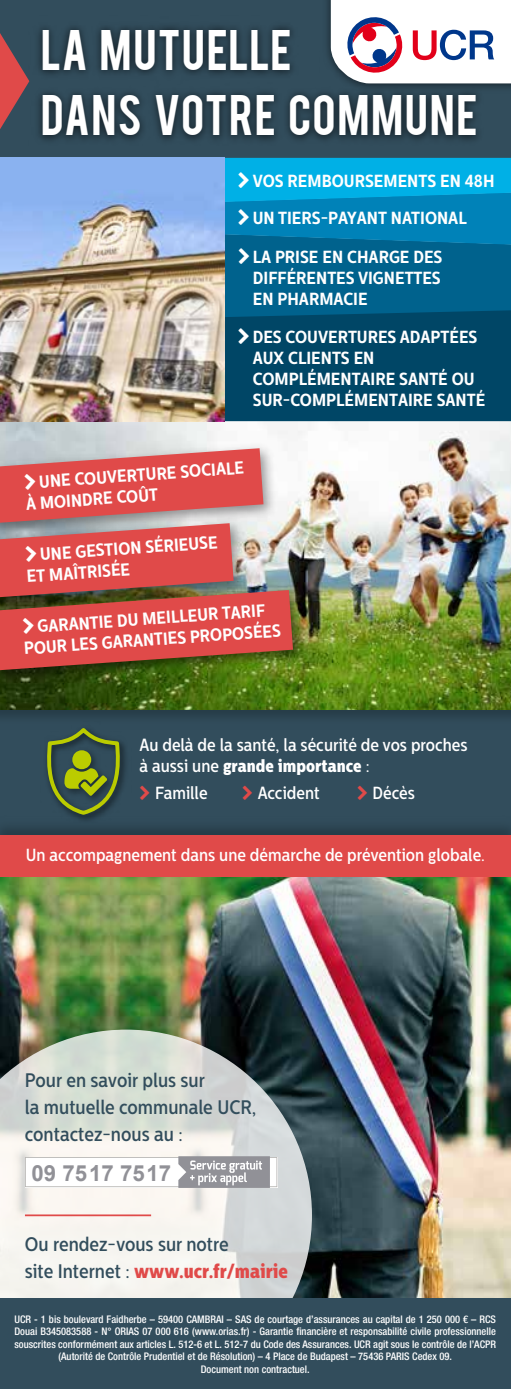
<style>
.page{position:relative;width:511px;height:1389px;background:#fff}
.page>*{position:absolute;margin:0;border:0;box-sizing:border-box;transform-origin:0 0}
.t1{font:44.98px/65.6px "Bebas";letter-spacing:.025em;color:#fff}
.t2{font:700 22.22px "Arial";color:#919197}
.t3{font:500 19.6px/26.8px "Centrale Sans Cnd";color:#324d5c}
.t4{font:19.6px "Centrale Sans Cnd X Bold";color:#e04a49}
.t5{font:700 17.5px/21px "Centrale Sans Cnd";color:#fff}
.t6{font:500 17.5px "Centrale Sans Cnd";color:#fff}
.t7{font:17.5px "Centrale Sans Cnd X Bold";color:#fff}
.t8{font:500 condensed 10.5px/12.6px "Helvetica Neue LT Std";color:#fff;text-align:center}
.s1{font-family:"Centrale Sans Cnd";font-weight:500}
.s2{font-family:"Centrale Sans Cnd";font-weight:500;color:#324d5c}
</style>
<div class="page">
<img style="left:0;top:916px;width:511px;height:383px">
<svg style="left:0;top:1030px;width:312px;height:269px"></svg>
<img style="left:0;top:709px;width:511px;height:56px">
<img style="left:41px;top:722px;width:91px;height:43px">
<svg style="left:46px;top:724px;width:75px;height:41px;background:#4d6441"></svg>
<svg style="left:25px;top:1156px;width:252px;height:32px"></svg>
<hr style="left:25px;top:1214px;width:126px;height:2px;background:#e04a49">
<img style="left:0;top:765px;width:511px;height:151px">
<div style="left:0;top:836px;width:511px;height:41px;background:#e04a49"></div>
<img style="left:0;top:421px;width:511px;height:288px">
<img style="left:0;top:437px;width:283px;height:11px">
<img style="left:0;top:579px;width:312px;height:110px">
<div style="left:0;top:1299px;width:511px;height:90px;background:#324d5c"></div>
<div style="left:0;top:0;width:511px;height:159px;background:#324d5c"></div>
<img style="left:29px;top:26px;width:449px;height:115px">
<img style="left:320px;top:0;width:191px;height:95px">
<svg style="left:331px;top:0;width:180px;height:83px;background:#e1d8e1"></svg>
<svg style="left:0;top:33px;width:29px;height:96px"></svg>
<div style="left:224px;top:318px;width:287px;height:103px;background:#004666"></div>
<img style="left:0;top:158px;width:224px;height:263px">
<svg style="left:140px;top:786px;width:9px;height:14px"></svg>
<svg style="left:243px;top:786px;width:9px;height:14px"></svg>
<svg style="left:358px;top:786px;width:9px;height:14px"></svg>
<img style="left:0;top:448px;width:293px;height:222px">
<svg style="left:239px;top:328px;width:10px;height:16px"></svg>
<svg style="left:224px;top:158px;width:287px;height:160px;background:#007dad"></svg>
<h1 class="t1" style="left:41px;top:14px;width:438px">LA MUTUELLE<br>DANS VOTRE COMMUNE</h1>
<h3 class="t5" style="left:253px;top:171px;width:243px">VOS REMBOURSEMENTS EN 48H</h3>
<h3 class="t5" style="left:253px;top:207px;width:216px">UN TIERS-PAYANT NATIONAL</h3>
<h3 class="t5" style="left:253px;top:247px;width:191px;text-align:justify">LA PRISE EN CHARGE DES DIFFÉRENTES VIGNETTES EN PHARMACIE</h3>
<h3 class="t5" style="left:253px;top:326px;width:234px">DES COUVERTURES ADAPTÉES<br>AUX CLIENTS EN<br>COMPLÉMENTAIRE SANTÉ OU<br>SUR-COMPLÉMENTAIRE SANTÉ</h3>
<h3 class="t5" style="left:24px;top:473px;width:221px;text-indent:15px;rotate:-4deg">UNE COUVERTURE SOCIALE<br>À MOINDRE COÛT</h3>
<h3 class="t5" style="left:25px;top:545px;width:194px;text-indent:15px;rotate:-4deg">UNE GESTION SÉRIEUSE<br>ET MAÎTRISÉE</h3>
<h3 class="t5" style="left:22px;top:617px;width:259px;text-align:center;rotate:-4deg">GARANTIE DU MEILLEUR TARIF<br>POUR LES GARANTIES PROPOSÉES</h3>
<h3 class="t6" style="left:140px;top:735px;width:330px">Au delà de la santé, la sécurité de vos proches</h3>
<h3 class="t7" style="left:140px;top:755px;width:232px"><span class="s1">à aussi une</span> grande importance <span class="s1">:</span></h3>
<h3 class="t6" style="left:155px;top:783px;width:54px">Famille</h3>
<h3 class="t6" style="left:258px;top:783px;width:63px">Accident</h3>
<h3 class="t6" style="left:373px;top:783px;width:44px">Décès</h3>
<h3 class="t6" style="left:26px;top:845px;width:461px">Un accompagnement dans une démarche de prévention globale.</h3>
<h3 class="t3" style="left:25px;top:1067px;width:233px">Pour en savoir plus sur<br>la mutuelle communale UCR, contactez-nous au :</h3>
<h2 class="t2" style="left:32px;top:1157px;width:141px">09 7517 7517</h2>
<h3 class="t3" style="left:25px;top:1231px;width:205px">Ou rendez-vous sur notre</h3>
<h3 class="t4" style="left:25px;top:1259px;width:265px"><span class="s2">site Internet :</span> www.ucr.fr/mairie</h3>
<p class="t8" style="left:14px;top:1312px;width:483px">UCR - 1 bis boulevard Faidherbe – 59400 CAMBRAI – SAS de courtage d’assurances au capital de 1 250 000 € – RCS Douai B345083588 - N° ORIAS 07 000 616 (www.orias.fr) - Garantie financière et responsabilité civile professionnelle souscrites conformément aux articles L. 512-6 et L. 512-7 du Code des Assurances. UCR agit sous le contrôle de l’ACPR (Autorité de Contrôle Prudentiel et de Résolution) – 4 Place de Budapest – 75436 PARIS Cedex 09.<br>Document non contractuel.</p>
</div>
